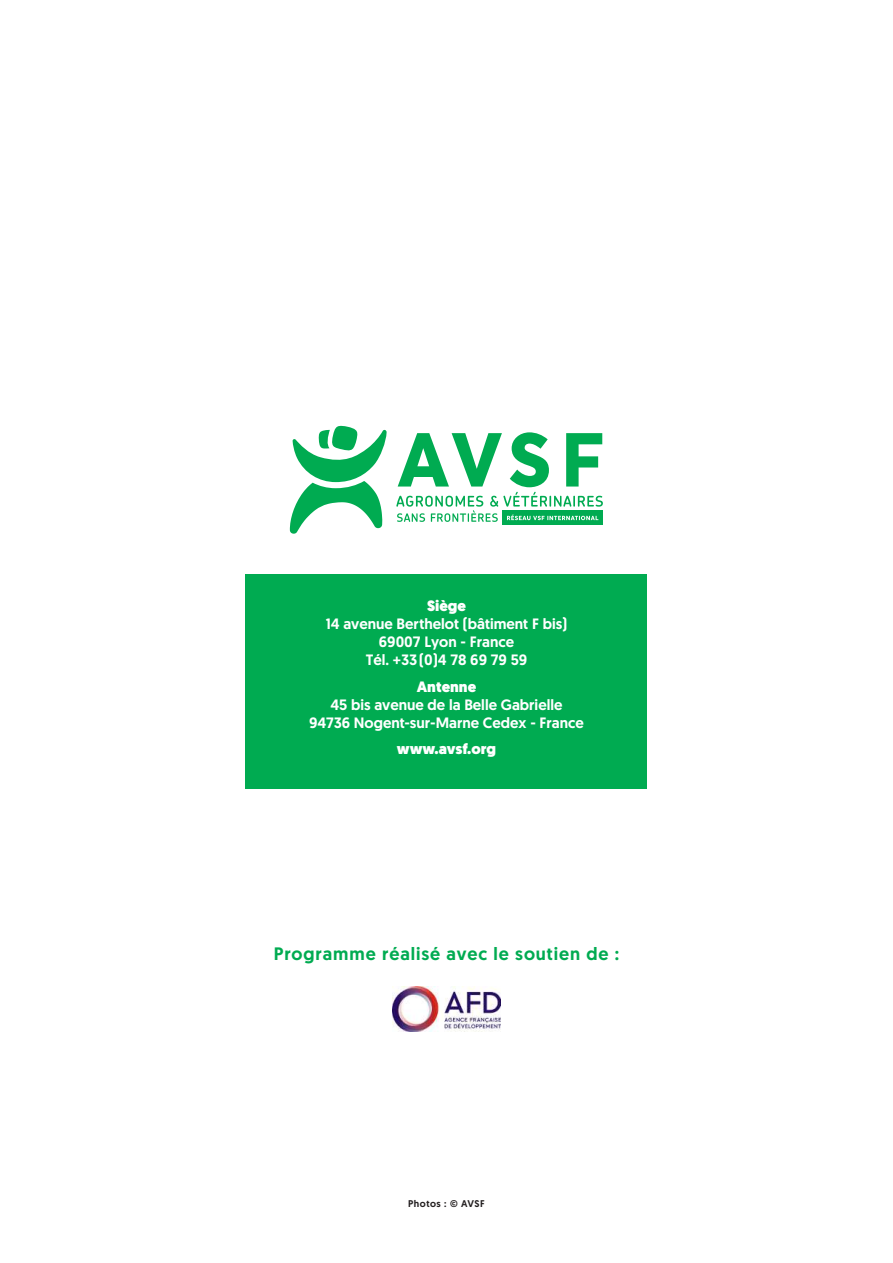
<style>
.page{position:relative;width:893px;height:1263px;background:#fff}
.page>*{position:absolute;margin:0;border:0;box-sizing:border-box;transform-origin:0 0}
.t1{font:500 18px "Geomanist";letter-spacing:.05em;color:#00ab51}
.t2{font:500 15px/18px "Geomanist";color:#fff;text-align:center}
.t3{font:900 15px "Geomanist";color:#fff}
.t4{font:500 9.75px "Geomanist";letter-spacing:.05em;color:#231f20}
</style>
<div class="page">
<svg style="left:290px;top:426px;width:97px;height:108px"></svg>
<div style="left:502px;top:511px;width:101px;height:14px;background:#00ab51"></div>
<svg style="left:396px;top:432px;width:207px;height:90px"></svg>
<div style="left:246px;top:574px;width:401px;height:215px;background:#00ab51"></div>
<img style="left:393px;top:986px;width:107px;height:45px">
<p class="t3" style="left:427px;top:596px;width:40px">Siège</p>
<p class="t2" style="left:326px;top:615px;width:243px">14 avenue Berthelot (bâtiment F bis)<br>69007 Lyon - France<br>Tél. +33(0)4 78 69 79 59</p>
<p class="t3" style="left:417px;top:676px;width:61px">Antenne</p>
<p class="t2" style="left:309px;top:695px;width:276px">45 bis avenue de la Belle Gabrielle<br>94736 Nogent-sur-Marne Cedex - France</p>
<p class="t3" style="left:397px;top:739px;width:101px">www.avsf.org</p>
<p class="t1" style="left:274px;top:941px;width:347px">Programme réalisé avec le soutien de :</p>
<p class="t4" style="left:408px;top:1196px;width:78px">Photos : © AVSF</p>
</div>
